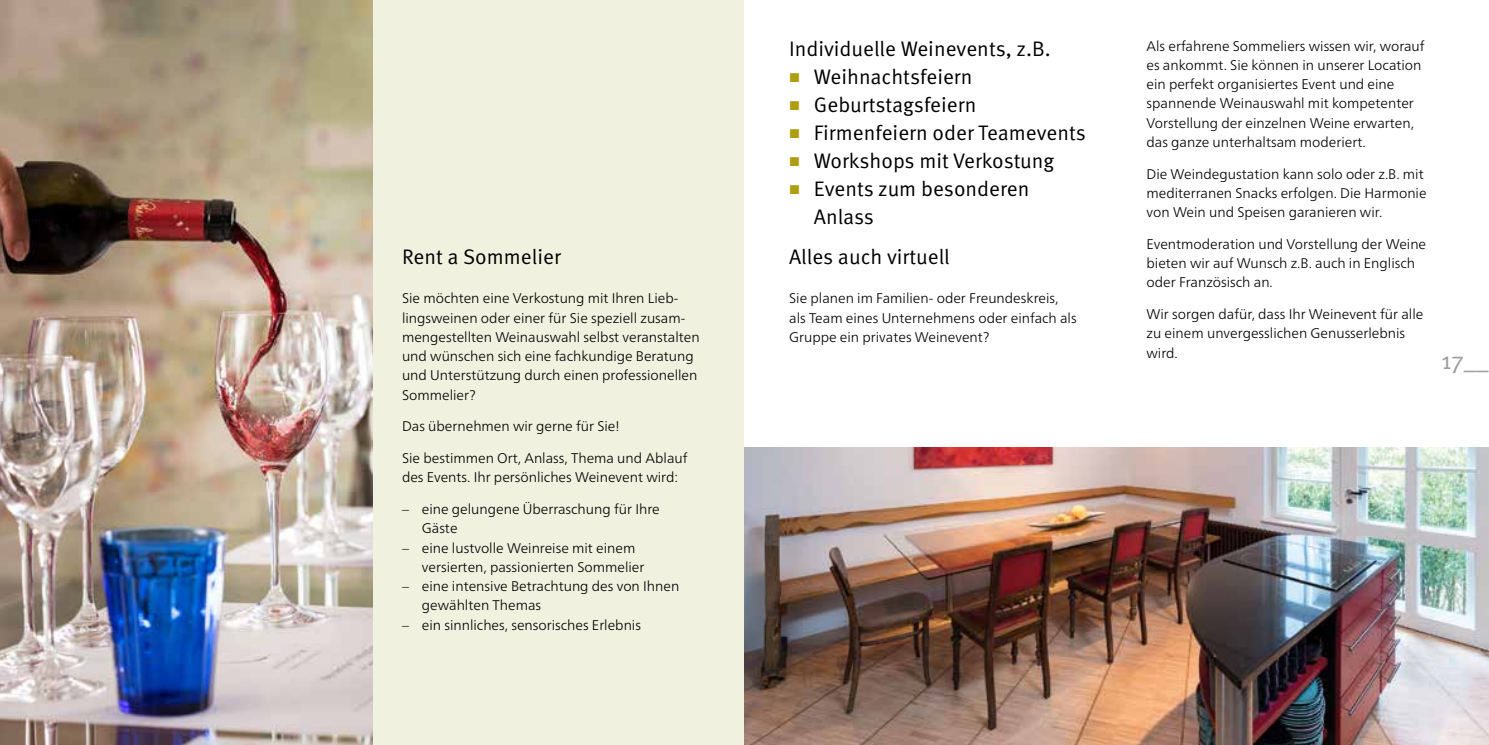
<style>
.page{position:relative;width:1489px;height:745px;background:#fff}
.page>*{position:absolute;margin:0;border:0;box-sizing:border-box;transform-origin:0 0}
.t1{font:24.5px "Meta Pro Norm";color:#9d9d9c}
.t2{font:21px/28px "Meta Pro Norm";letter-spacing:-.01em;color:#000}
.t3{font:300 14px/19.2px "Frutiger Neue LT Pro";color:#000}
</style>
<div class="page">
<div style="left:372px;top:0;width:372px;height:744px;background:#f1f1df"></div>
<img style="left:744px;top:447px;width:744px;height:297px">
<img style="left:0;top:0;width:372px;height:744px">
<h2 class="t2" style="left:402px;top:241px;width:161px">Rent a Sommelier</h2>
<p class="t3" style="left:402px;top:288px;width:299px">Sie möchten eine Verkostung mit Ihren Lieb&shy;lingsweinen oder einer für Sie speziell zusam&shy;mengestellten Weinauswahl selbst veranstalten und wünschen sich eine fachkundige Beratung und Unterstützung durch einen professionellen Sommelier?</p>
<p class="t3" style="left:402px;top:416px;width:219px">Das übernehmen wir gerne für Sie!</p>
<p class="t3" style="left:402px;top:448px;width:287px">Sie bestimmen Ort, Anlass, Thema und Ablauf des Events. Ihr persönliches Weinevent wird:</p>
<p class="t3" style="left:422px;top:499px;width:239px;text-indent:-20px">– eine gelungene Überraschung für Ihre<br>Gäste</p>
<p class="t3" style="left:422px;top:537px;width:224px;text-indent:-20px">– eine lustvolle Weinreise mit einem versierten, passionierten Sommelier</p>
<p class="t3" style="left:422px;top:576px;width:259px;text-indent:-20px">– eine intensive Betrachtung des von Ihnen gewählten Themas</p>
<p class="t3" style="left:402px;top:614px;width:240px">– ein sinnliches, sensorisches Erlebnis</p>
<h2 class="t2" style="left:814px;top:33px;width:273px;text-indent:-25px">Individuelle Weinevents, z.B.<br>Weihnachtsfeiern<br>Geburtstagsfeiern<br>Firmenfeiern oder Teamevents<br>Workshops mit Verkostung<br>Events zum besonderen<br>Anlass</h2>
<h2 class="t2" style="left:789px;top:241px;width:162px">Alles auch virtuell</h2>
<p class="t3" style="left:789px;top:288px;width:289px">Sie planen im Familien- oder Freundeskreis, als Team eines Unternehmens oder einfach als<br>Gruppe ein privates Weinevent?</p>
<p class="t3" style="left:1146px;top:36px;width:280px">Als erfahrene Sommeliers wissen wir, worauf es ankommt. Sie können in unserer Location ein perfekt organisiertes Event und eine spannende Weinauswahl mit kompetenter Vorstellung der einzelnen Weine erwarten, das ganze unterhaltsam moderiert.</p>
<p class="t3" style="left:1146px;top:164px;width:281px">Die Weindegustation kann solo oder z.B. mit mediterranen Snacks erfolgen. Die Harmonie von Wein und Speisen garanieren wir.</p>
<p class="t3" style="left:1146px;top:234px;width:281px">Eventmoderation und Vorstellung der Weine bieten wir auf Wunsch z.B. auch in Englisch oder Französisch an.</p>
<p class="t3" style="left:1146px;top:304px;width:278px">Wir sorgen dafür, dass Ihr Weinevent für alle zu einem unvergesslichen Genusserlebnis wird.</p>
<h1 class="t1" style="left:1441px;top:341px;width:49px">17__</h1>
</div>
